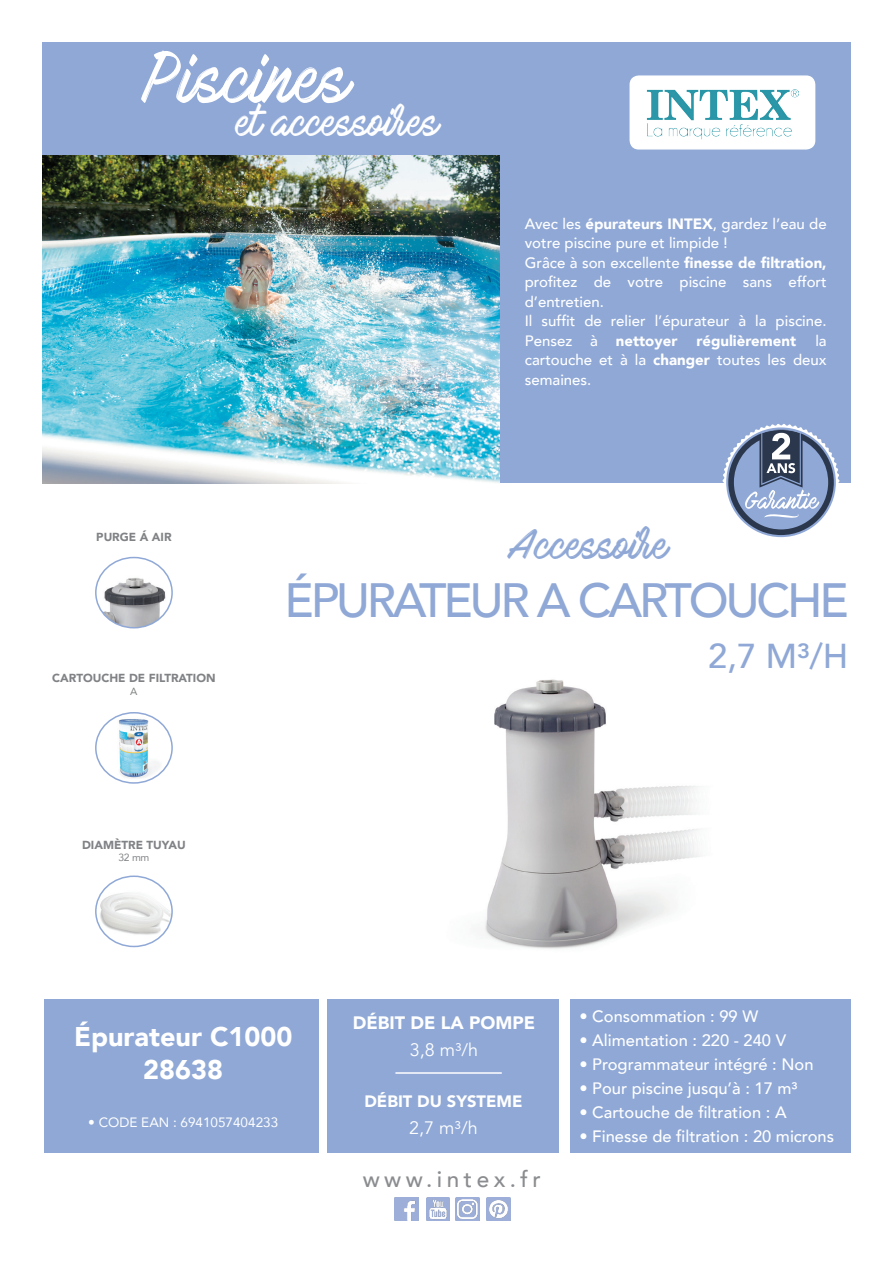
<style>
.page{position:relative;width:893px;height:1263px;background:#fff}
.page>*{position:absolute;margin:0;border:0;box-sizing:border-box;transform-origin:0 0}
.t1{font:64.05px "Mark My Words";letter-spacing:-.005em;color:#fff}
.t2{font:500 48px "Avenir";letter-spacing:-.065em;color:#8fa8d6}
.t3{font:37.05px "Mark My Words";letter-spacing:-.005em;color:#8fa8d6}
.t4{font:36.6px "Mark My Words";letter-spacing:-.005em;color:#fff}
.t5{font:500 34.5px "Avenir";color:#8fa8d6}
.t6{font:900 27px/32.4px "Avenir";color:#fff;text-align:center}
.t7{font:500 22.5px "Avenir";letter-spacing:.2em;color:#8a8c8f}
.t8{font:900 18px "Avenir";color:#fff}
.t9{font:18px "Avenir";color:#fff}
.t10{font:500 16.5px "Avenir";color:#fff}
.t11{font:900 16.5px "Avenir";color:#fff}
.t12{font:500 15px/19.5px "Avenir";color:#fff}
.t13{font:900 15px "Avenir";color:#fff}
.t14{font:13.5px "Avenir";color:#fff}
.t15{font:900 11.7px "Avenir";color:#808285}
.t16{font:10.35px "Avenir";color:#808285}
.s1{font-weight:900}
</style>
<div class="page">
<div style="left:570px;top:999px;width:280px;height:154px;background:#8fa8d6"></div>
<div style="left:43px;top:43px;width:808px;height:440px;background:#8fa8d6"></div>
<img style="left:395px;top:1197px;width:23px;height:23px">
<img style="left:426px;top:1197px;width:23px;height:23px">
<img style="left:456px;top:1197px;width:23px;height:23px">
<img style="left:487px;top:1197px;width:23px;height:23px">
<img style="left:43px;top:155px;width:457px;height:328px">
<svg style="left:722px;top:424px;width:117px;height:114px"></svg>
<img style="left:484px;top:679px;width:216px;height:270px">
<div style="left:328px;top:999px;width:231px;height:154px;background:#8fa8d6"></div>
<div style="left:44px;top:999px;width:275px;height:154px;background:#8fa8d6"></div>
<hr style="left:395px;top:1072px;width:107px;height:2px;background:#fff">
<img style="left:96px;top:557px;width:76px;height:71px">
<div style="left:95px;top:557px;width:78px;height:71px;border:2px solid #8fa8d6;border-radius:50%"></div>
<img style="left:96px;top:713px;width:76px;height:70px">
<div style="left:95px;top:712px;width:78px;height:72px;border:2px solid #8fa8d6;border-radius:50%"></div>
<img style="left:96px;top:881px;width:76px;height:60px">
<div style="left:95px;top:875px;width:78px;height:72px;border:2px solid #8fa8d6;border-radius:50%"></div>
<div style="left:630px;top:76px;width:185px;height:73px;background:#fff;border-radius:9px"></div>
<div style="left:629px;top:75px;width:186px;height:75px;border:2px solid #fff;border-radius:9px"></div>
<img style="left:647px;top:90px;width:151px;height:50px">
<h1 class="t1" style="left:143px;top:43px;width:209px">Piscines</h1>
<h3 class="t4" style="left:236px;top:102px;width:204px">et accessoires</h3>
<p class="t15" style="left:96px;top:526px;width:77px">purge Á air</p>
<p class="t12" style="left:525px;top:213px;width:303px">Avec les <span class="s1">épurateurs INTEX</span>, gardez l’eau de votre piscine pure et limpide !<br>Grâce à son excellente <span class="s1">finesse de filtration, </span>profitez de votre piscine sans effort d’entretien.<br>Il suffit de relier l’épurateur à la piscine.<br>Pensez à <span class="s1">nettoyer</span></p>
<p class="t13" style="left:697px;top:328px;width:101px">régulièrement</p>
<p class="t12" style="left:525px;top:330px;width:303px;text-align:justify;text-indent:291px">la cartouche et à la <span class="s1">changer</span> toutes les deux semaines.</p>
<h3 class="t3" style="left:511px;top:524px;width:159px">Accessoire</h3>
<p class="t15" style="left:52px;top:668px;width:135px">cartouche de filtration</p>
<p class="t16" style="left:130px;top:683px;width:9px">A</p>
<p class="t15" style="left:82px;top:835px;width:104px">DIAMÈTRE TUYAU</p>
<p class="t16" style="left:118px;top:849px;width:33px">32 mm</p>
<h2 class="t2" style="left:284px;top:558px;width:566px">ÉPURATEUR A CARTOUCHE</h2>
<h3 class="t5" style="left:708px;top:626px;width:142px">2,7 M³/H</h3>
<h3 class="t6" style="left:74px;top:1020px;width:220px">Épurateur C1000<br>28638</h3>
<p class="t14" style="left:88px;top:1112px;width:191px">• CODE EAN : 6941057404233</p>
<p class="t8" style="left:353px;top:1008px;width:184px">DÉBIT DE LA POMPE</p>
<p class="t9" style="left:410px;top:1039px;width:70px">3,8 m³/h</p>
<p class="t11" style="left:364px;top:1087px;width:159px">DÉBIT DU SYSTEME</p>
<p class="t9" style="left:409px;top:1117px;width:70px">2,7 m³/h</p>
<h3 class="t7" style="left:363px;top:1160px;width:180px">www.intex.fr</h3>
<p class="t10" style="left:579px;top:1002px;width:180px">• Consommation : 99 W</p>
<p class="t10" style="left:579px;top:1026px;width:208px">• Alimentation : 220 - 240 V</p>
<p class="t10" style="left:579px;top:1050px;width:236px">• Programmateur intégré : Non</p>
<p class="t10" style="left:579px;top:1074px;width:220px">• Pour piscine jusqu’à : 17 m³</p>
<p class="t10" style="left:579px;top:1098px;width:209px">• Cartouche de filtration : A</p>
<p class="t10" style="left:579px;top:1122px;width:256px">• Finesse de filtration : 20 microns</p>
</div>
